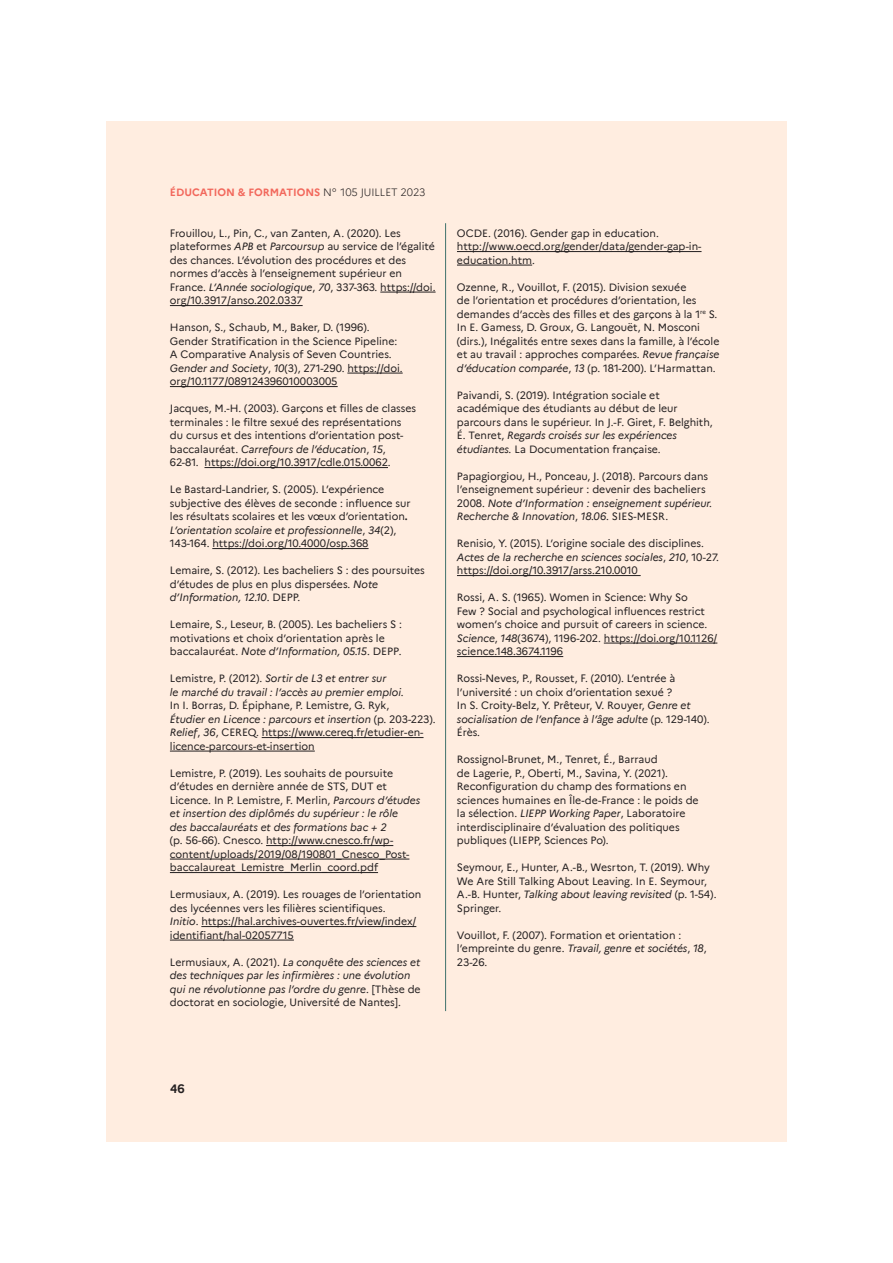
<style>
.page{position:relative;width:893px;height:1263px;background:#fff}
.page>*{position:absolute;margin:0;border:0;box-sizing:border-box;transform-origin:0 0}
.t1{font:700 12px "Marianne";color:#231f20}
.t2{font:10.5px/13.5px "Marianne";color:#231f20}
.t3{font:italic 10.5px/13.5px "Marianne";color:#231f20}
.t4{font:700 10.5px "Marianne";color:#f2685c}
.s1{font-weight:300;color:#231f20}
.s2{font-style:italic}
.s3{font-weight:700}
.s4{font-style:normal}
</style>
<div class="page">
<div style="left:106px;top:121px;width:680px;height:1021px;background:#ffede0"></div>
<hr style="left:380px;top:292px;width:56px;height:1px;background:#231f20">
<hr style="left:170px;top:305px;width:133px;height:1px;background:#231f20">
<hr style="left:347px;top:373px;width:56px;height:1px;background:#231f20">
<hr style="left:170px;top:386px;width:168px;height:1px;background:#231f20">
<hr style="left:204px;top:467px;width:184px;height:1px;background:#231f20">
<hr style="left:212px;top:548px;width:157px;height:1px;background:#231f20">
<hr style="left:262px;top:737px;width:161px;height:1px;background:#231f20">
<hr style="left:170px;top:751px;width:145px;height:1px;background:#231f20">
<hr style="left:266px;top:845px;width:127px;height:1px;background:#231f20">
<hr style="left:170px;top:859px;width:239px;height:1px;background:#231f20">
<hr style="left:170px;top:872px;width:208px;height:1px;background:#231f20">
<hr style="left:201px;top:926px;width:215px;height:1px;background:#231f20">
<hr style="left:170px;top:940px;width:124px;height:1px;background:#231f20">
<hr style="left:457px;top:251px;width:244px;height:1px;background:#231f20">
<hr style="left:457px;top:265px;width:75px;height:1px;background:#231f20">
<hr style="left:457px;top:575px;width:184px;height:1px;background:#231f20">
<hr style="left:604px;top:643px;width:113px;height:1px;background:#231f20">
<hr style="left:457px;top:656px;width:106px;height:1px;background:#231f20">
<hr style="left:445px;top:223px;width:1px;height:788px;background:#3e726b">
<p class="t4" style="left:170px;top:184px;width:257px">ÉDUCATION &amp; FORMATIONS <span class="s1">N° 105 JUILLET 2023</span></p>
<p class="t2" style="left:170px;top:225px;width:267px">Frouillou, L., Pin, C., van Zanten, A. (2020). Les plateformes <span class="s2">APB</span> et <span class="s2">Parcoursup</span> au service de l’égalité des chances. L’évolution des procédures et des normes d’accès à l’enseignement supérieur en France. <span class="s2">L’Année sociologique</span>, <span class="s2">70</span>, 337-363. https://doi. org/10.3917/anso.202.0337</p>
<p class="t2" style="left:170px;top:320px;width:234px">Hanson, S., Schaub, M., Baker, D. (1996).<br>Gender Stratification in the Science Pipeline:<br>A Comparative Analysis of Seven Countries.<br><span class="s2">Gender and Society</span>, <span class="s2">10</span>(3), 271-290. https://doi. org/10.1177/089124396010003005</p>
<p class="t2" style="left:170px;top:401px;width:248px">Jacques, M.-H. (2003). Garçons et filles de classes terminales : le filtre sexué des représentations du cursus et des intentions d’orientation post&shy;baccalauréat. <span class="s2">Carrefours de l’éducation</span>, <span class="s2">15</span>, 62-81. https://doi.org/10.3917/cdle.015.0062.</p>
<p class="t2" style="left:170px;top:482px;width:242px">Le Bastard-Landrier, S. (2005). L’expérience subjective des élèves de seconde : influence sur les résultats scolaires et les vœux d’orientation<span class="s3">.<br></span><span class="s2">L’orientation scolaire et professionnelle</span>, <span class="s2">34</span>(2), 143-164. https://doi.org/10.4000/osp.368</p>
<p class="t2" style="left:170px;top:563px;width:257px">Lemaire, S. (2012). Les bacheliers S : des poursuites d’études de plus en plus dispersées. <span class="s2">Note d’Information, 12.10</span>. DEPP.</p>
<p class="t2" style="left:170px;top:617px;width:234px">Lemaire, S., Leseur, B. (2005). Les bacheliers S : motivations et choix d’orientation après le baccalauréat. <span class="s2">Note d’Information, 05.15</span>. DEPP<span class="s2">.</span></p>
<p class="t3" style="left:170px;top:671px;width:236px"><span class="s4">Lemistre, P. (2012).</span> Sortir de L3 et entrer sur<br>le marché du travail : l’accès au premier emploi.</p>
<p class="t2" style="left:170px;top:698px;width:267px">In I. Borras, D. Épiphane, P. Lemistre, G. Ryk,<br><span class="s2">Étudier en Licence : parcours et insertion</span> (p. 203-223).<br><span class="s2">Relief</span>, <span class="s2">36</span>, CEREQ. https://www.cereq.fr/etudier-en&shy;licence-parcours-et-insertion</p>
<p class="t2" style="left:170px;top:765px;width:252px">Lemistre, P. (2019). Les souhaits de poursuite d’études en dernière année de STS, DUT et Licence. In P. Lemistre, F. Merlin, <span class="s2">Parcours d’études et insertion des diplômés du supérieur : le rôle<br>des baccalauréats et des formations bac + 2</span></p>
<p class="t2" style="left:170px;top:833px;width:241px">(p. 56-66). Cnesco. http://www.cnesco.fr/wp&shy;content/uploads/2019/08/190801_Cnesco_Post&shy;baccalaureat_Lemistre_Merlin_coord.pdf</p>
<p class="t2" style="left:170px;top:887px;width:253px">Lermusiaux, A. (2019). Les rouages de l’orientation des lycéennes vers les filières scientifiques.<br><span class="s2">Initio</span>. https://hal.archives-ouvertes.fr/view/index/ identifiant/hal-02057715</p>
<p class="t3" style="left:170px;top:954px;width:252px"><span class="s4">Lermusiaux, A. (2021).</span> La conquête des sciences et des techniques par les infirmières : une évolution qui ne révolutionne pas l’ordre du genre<span class="s4">. [Thèse de doctorat en sociologie, Université de Nantes].</span></p>
<p class="t2" style="left:457px;top:225px;width:246px">OCDE. (2016). Gender gap in education. http://www.oecd.org/gender/data/gender-gap-in&shy;education.htm.</p>
<p class="t2" style="left:457px;top:279px;width:264px">Ozenne, R., Vouillot, F. (2015). Division sexuée<br>de l’orientation et procédures d’orientation, les demandes d’accès des filles et des garçons à la 1<sup>re</sup> S.<br>In E. Gamess, D. Groux, G. Langouët, N. Mosconi (dirs.), Inégalités entre sexes dans la famille, à l’école et au travail : approches comparées. <span class="s2">Revue française d’éducation comparée</span>, <span class="s2">13</span> (p. 181-200). L’Harmattan.</p>
<p class="t2" style="left:457px;top:387px;width:257px">Paivandi, S. (2019). Intégration sociale et académique des étudiants au début de leur parcours dans le supérieur. In J.-F. Giret, F. Belghith, É. Tenret, <span class="s2">Regards croisés sur les expériences étudiantes.</span> La Documentation française.</p>
<p class="t2" style="left:457px;top:468px;width:257px">Papagiorgiou, H., Ponceau, J. (2018). Parcours dans l’enseignement supérieur : devenir des bacheliers 2008. <span class="s2">Note d’Information : enseignement supérieur.<br>Recherche &amp; Innovation</span>, <span class="s2">18.06</span>. SIES-MESR.</p>
<p class="t2" style="left:457px;top:536px;width:264px">Renisio, Y. (2015). L’origine sociale des disciplines.<br><span class="s2">Actes de la recherche en sciences sociales</span>, <span class="s2">210</span>, 10-27. https://doi.org/10.3917/arss.210.0010</p>
<p class="t2" style="left:457px;top:590px;width:262px">Rossi, A. S. (1965). Women in Science: Why So<br>Few ? Social and psychological influences restrict women’s choice and pursuit of careers in science.<br><span class="s2">Science</span>, <span class="s2">148</span>(3674), 1196-202. https://doi.org/10.1126/ science.148.3674.1196</p>
<p class="t2" style="left:457px;top:671px;width:254px">Rossi-Neves, P., Rousset, F. (2010). L’entrée à l’université : un choix d’orientation sexué ?<br>In S. Croity-Belz, Y. Prêteur, V. Rouyer, <span class="s2">Genre et socialisation de l’enfance à l’âge adulte</span> (p. 129-140).<br>Érès.</p>
<p class="t2" style="left:457px;top:752px;width:243px">Rossignol-Brunet, M., Tenret, É., Barraud<br>de Lagerie, P., Oberti, M., Savina, Y. (2021).<br>Reconfiguration du champ des formations en sciences humaines en Île-de-France : le poids de la sélection. <span class="s2">LIEPP Working Paper</span>, Laboratoire interdisciplinaire d’évaluation des politiques publiques (LIEPP, Sciences Po).</p>
<p class="t2" style="left:457px;top:860px;width:261px">Seymour, E., Hunter, A.-B., Wesrton, T. (2019). Why We Are Still Talking About Leaving. In E. Seymour, A.-B. Hunter, <span class="s2">Talking about leaving revisited</span> (p. 1-54).<br>Springer.</p>
<p class="t2" style="left:457px;top:927px;width:251px">Vouillot, F. (2007). Formation et orientation : l’empreinte du genre. <span class="s2">Travail, genre et sociétés</span>, <span class="s2">18</span>,<br>23-26.</p>
<p class="t1" style="left:170px;top:1079px;width:16px">46</p>
</div>
